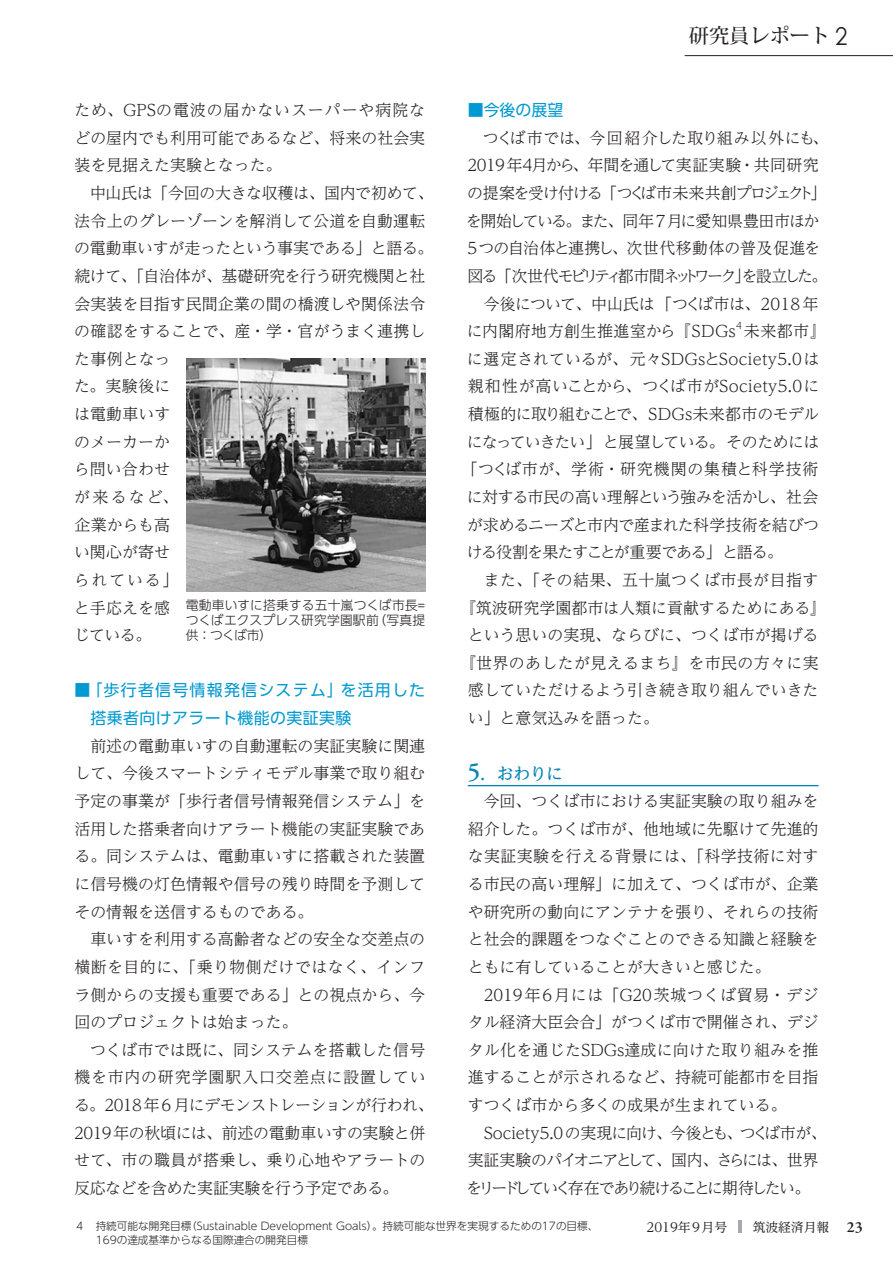
<style>
.page{position:relative;width:893px;height:1263px;background:#fff}
.page>*{position:absolute;margin:0;border:0;box-sizing:border-box;transform-origin:0 0}
.t1{font:500 20.25px "Koz Min Pro";color:#231f20}
.t2{font:500 16.95px "UD Reimin Pr 6 N";color:#0083b6}
.t3{font:300 15.9px/27.6px "UD Reimin Pr 6 N";color:#231f20;text-align:justify}
.t4{font:300 15.9px/27.6px "UD Reimin Pr 6 N";letter-spacing:-.095em;color:#231f20}
.t5{font:300 15.9px "UD Reimin Pr 6 N";letter-spacing:.025em;color:#231f20}
.t6{font:300 15.9px "UD Reimin Pr 6 N";letter-spacing:.02em;color:#231f20}
.t7{font:300 15.9px "UD Reimin Pr 6 N";letter-spacing:-.04em;color:#231f20}
.t8{font:300 15.9px "UD Reimin Pr 6 N";letter-spacing:-.07em;color:#231f20}
.t9{font:300 15.9px "UD Reimin Pr 6 N";letter-spacing:.03em;color:#231f20}
.t10{font:15.9px/27.8px "UD Shin Go Pr 6 N";letter-spacing:.08em;color:#0099d1}
.t11{font:300 15.9px "UD Reimin Pr 6 N";letter-spacing:-.165em;color:#231f20}
.t12{font:300 15.9px "UD Reimin Pr 6 N";letter-spacing:-.06em;color:#231f20}
.t13{font:300 15.9px "UD Reimin Pr 6 N";letter-spacing:-.03em;color:#231f20}
.t14{font:300 15.9px "UD Reimin Pr 6 N";letter-spacing:-.055em;color:#231f20}
.t15{font:300 15.9px "UD Reimin Pr 6 N";letter-spacing:-.025em;color:#231f20}
.t16{font:300 15.9px "UD Reimin Pr 6 N";letter-spacing:.055em;color:#231f20}
.t17{font:15.9px "UD Shin Go Pr 6 N";letter-spacing:.025em;color:#0099d1}
.t18{font:300 12.75px/14.9px "UD Shin Go Pro";letter-spacing:.01em;color:#231f20;text-align:justify}
.t19{font:12.75px "UD Reimin Pr 6 N";color:#231f20}
.t20{font:300 10.65px/13.8px "UD Shin Go Pr 6";color:#231f20}
.t21{font:300 9.3px "UD Reimin Pr 6 N";color:#231f20}
.s1{font-family:"Century Gothic";font-weight:400}
.s2{font-family:"Century Gothic";font-weight:400;font-size:24.6px}
.s3{font-family:"Adobe Garamond Pro";font-weight:600;font-size:25.5px}
.s4{font-family:"Garamond Premr Pro";font-weight:600;font-size:15.9px}
</style>
<div class="page">
<svg style="left:738px;top:1220px;width:3px;height:13px"></svg>
<img style="left:186px;top:359px;width:239px;height:233px">
<hr style="left:468px;top:785px;width:351px;height:1px;background:#0083b6">
<hr style="left:685px;top:55px;width:208px;height:1px;background:#231f20">
<p class="t3" style="left:74px;top:96px;width:352px">ため、GPSの電波の届かないスーパーや病院などの屋内でも利用可能であるなど、将来の社会実装を見据えた実験となった。</p>
<p class="t3" style="left:74px;top:179px;width:361px;text-align:left;text-indent:16px">中山氏は「今回の大きな収穫は、国内で初めて、法令上のグレーゾーンを解消して公道を自動運転の電動車いすが走ったという事実である」と語る。続けて、「自治体が、基礎研究を行う研究機関と社会実装を目指す民間企業の間の橋渡しや関係法令の確認をすることで、産・学・官がうまく連携した事例となっ<br>た。実験後に<br>は電動車いす<br>のメーカーか<br>ら問い合わせ<br>が来るなど、<br>企業からも高<br>い関心が寄せ<br>られている」<br>と手応えを感<br>じている。</p>
<p class="t18" style="left:186px;top:597px;width:241px">電動車いすに搭乗する五十嵐つくば市長<span class="s1">=</span>つくばエクスプレス研究学園駅前（写真提供：つくば市）</p>
<p class="t10" style="left:90px;top:676px;width:336px;text-indent:-16px">■「歩行者信号情報発信システム」を活用した搭乗者向けアラート機能の実証実験</p>
<p class="t3" style="left:74px;top:731px;width:352px;text-indent:16px">前述の電動車いすの自動運転の実証実験に関連して、今後スマートシティモデル事業で取り組む予定の事業が「歩行者信号情報発信システム」を活用した搭乗者向けアラート機能の実証実験である。同システムは、電動車いすに搭載された装置に信号機の灯色情報や信号の残り時間を予測してその情報を送信するものである。</p>
<p class="t3" style="left:74px;top:925px;width:352px;text-indent:16px">車いすを利用する高齢者などの安全な交差点の横断を目的に、「乗り物側だけではなく、インフラ側からの支援も重要である」との視点から、今回のプロジェクトは始まった。</p>
<p class="t3" style="left:74px;top:1035px;width:361px;text-align:left;text-indent:16px">つくば市では既に、同システムを搭載した信号機を市内の研究学園駅入口交差点に設置している。2018年６月にデモンストレーションが行われ、<br>2019年の秋頃には、前述の電動車いすの実験と併せて、市の職員が搭乗し、乗り心地やアラートの反応などを含めた実証実験を行う予定である。</p>
<p class="t1" style="left:689px;top:21px;width:160px">研究員レポート <span class="s2">2</span></p>
<p class="t17" style="left:468px;top:97px;width:97px">■今後の展望</p>
<p class="t5" style="left:483px;top:125px;width:347px">つくば市では、今回紹介した取り組み以外にも、</p>
<p class="t7" style="left:468px;top:152px;width:353px">2019 年４月から、年間を通して実証実験・共同研究</p>
<p class="t8" style="left:467px;top:180px;width:361px">の提案を受け付ける「つくば市未来共創プロジェクト」</p>
<p class="t12" style="left:466px;top:208px;width:355px">を開始している。また、同年 7月に愛知県豊田市ほか</p>
<p class="t5" style="left:468px;top:235px;width:354px">5つの自治体と連携し、次世代移動体の普及促進を</p>
<p class="t11" style="left:467px;top:263px;width:362px">図る「次世代モビリティ都市間ネットワーク」を設立した。</p>
<p class="t13" style="left:484px;top:291px;width:336px">今後について、中山氏は「つくば市は、2018 年</p>
<p class="t9" style="left:467px;top:318px;width:270px">に内閣府地方創生推進室から『SDGs</p>
<p class="t21" style="left:736px;top:318px;width:7px">4</p>
<p class="t3" style="left:744px;top:317px;width:84px">未来都市』</p>
<p class="t6" style="left:467px;top:346px;width:354px">に選定されているが、元々SDGsとSociety5.0は</p>
<p class="t6" style="left:468px;top:374px;width:353px">親和性が高いことから、つくば市がSociety5.0に</p>
<p class="t3" style="left:468px;top:400px;width:353px">積極的に取り組むことで、SDGs未来都市のモデル</p>
<p class="t14" style="left:467px;top:429px;width:354px">になっていきたい」と展望している。そのためには</p>
<p class="t16" style="left:462px;top:456px;width:358px">「つくば市が、学術・研究機関の集積と科学技術</p>
<p class="t15" style="left:467px;top:484px;width:353px">に対する市民の高い理解という強みを活かし、社会</p>
<p class="t7" style="left:467px;top:512px;width:353px">が求めるニーズと市内で産まれた科学技術を結びつ</p>
<p class="t8" style="left:467px;top:539px;width:318px">ける役割を果たすことが重要である」と語る。</p>
<p class="t9" style="left:484px;top:567px;width:336px">また、「その結果、五十嵐つくば市長が目指す</p>
<p class="t3" style="left:460px;top:593px;width:368px">『筑波研究学園都市は人類に貢献するためにある』</p>
<p class="t3" style="left:468px;top:621px;width:352px">という思いの実現、ならびに、つくば市が掲げる</p>
<p class="t5" style="left:460px;top:650px;width:360px">『世界のあしたが見えるまち』を市民の方々に実</p>
<p class="t3" style="left:468px;top:676px;width:352px">感していただけるよう引き続き取り組んでいきた</p>
<p class="t3" style="left:468px;top:704px;width:193px">い」と意気込みを語った。</p>
<p class="t2" style="left:468px;top:760px;width:97px"><span class="s3">5</span>．おわりに</p>
<p class="t3" style="left:468px;top:787px;width:352px;text-indent:16px">今回、つくば市における実証実験の取り組みを紹介した。つくば市が、他地域に先駆けて先進的な実証実験を行える背景には、「科学技術に対する市民の高い理解」に加えて、つくば市が、企業や研究所の動向にアンテナを張り、それらの技術と社会的課題をつなぐことのできる知識と経験をともに有していることが大きいと感じた。</p>
<p class="t3" style="left:468px;top:980px;width:352px;text-indent:16px">2019年6月には「G20茨城つくば貿易・デジタル経済大臣会合」がつくば市で開催され、デジタル化を通じたSDGs達成に向けた取り組みを推進することが示されるなど、持続可能都市を目指すつくば市から多くの成果が生まれている。</p>
<p class="t4" style="left:466px;top:1118px;width:362px;text-indent:17px">Society5.0の実現に向け、今後とも、つくば市が、実証実験のパイオニアとして、国内、さらには、世界をリードしていく存在であり続けることに期待したい。</p>
<p class="t20" style="left:96px;top:1218px;width:504px;text-indent:-21px">４　持続可能な開発目標（Sustainable Development Goals）。持続可能な世界を実現するための17の目標、<br>169の達成基準からなる国際連合の開発目標</p>
<p class="t19" style="left:647px;top:1216px;width:217px">2019年 9月号　　筑波経済月報 <span class="s4">23</span></p>
</div>
